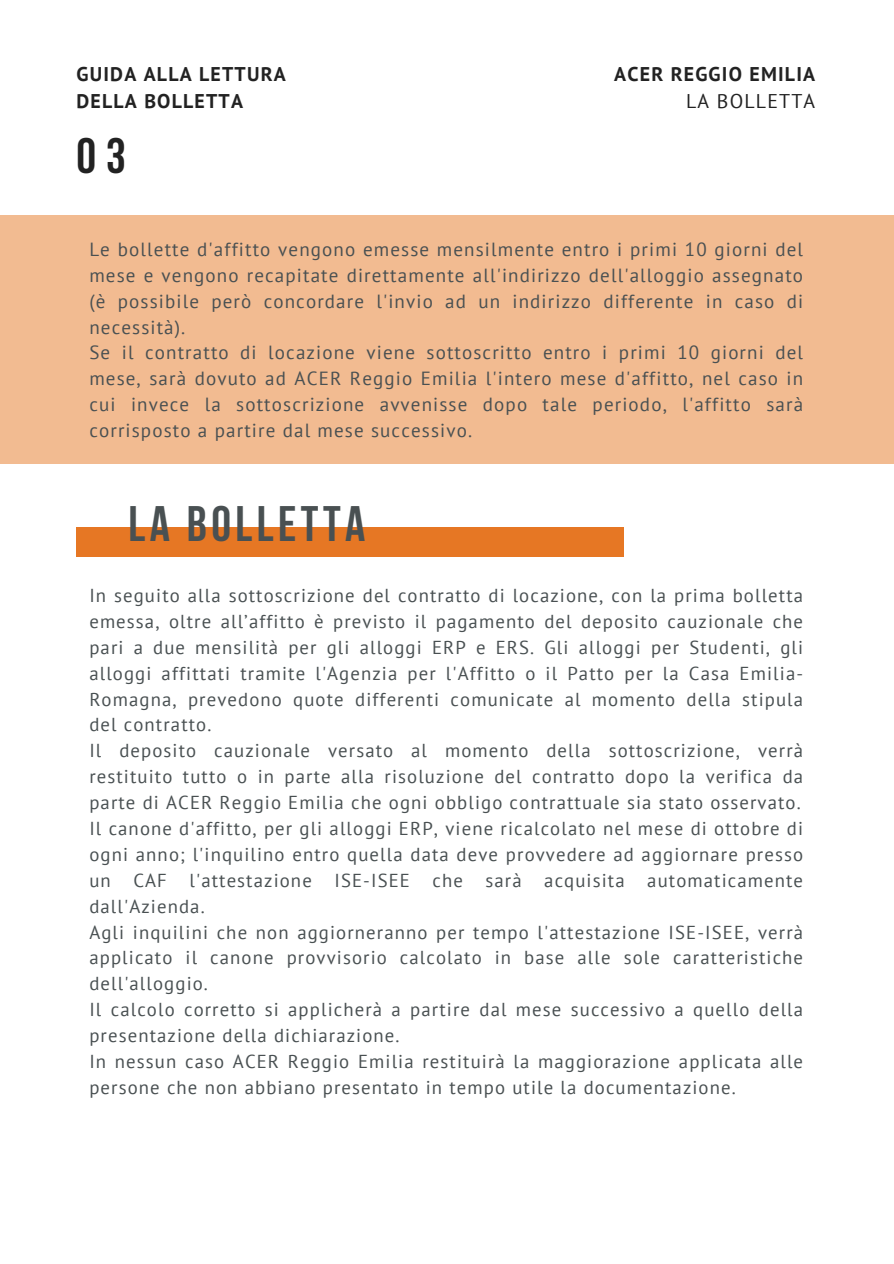
<style>
.page{position:relative;width:894px;height:1264px;background:#fff}
.page>*{position:absolute;margin:0;border:0;box-sizing:border-box;transform-origin:0 0}
.t1{font:700 49.65px "Bebas Neue";letter-spacing:.09em;color:#495052}
.t2{font:700 49.65px "Bebas Neue";color:#222}
.t3{font:700 19.8px/27px "PT Sans";letter-spacing:.06em;color:#222}
.t4{font:19.8px "PT Sans";letter-spacing:.06em;color:#222}
.t5{font:19.05px/25.8px "PT Sans";letter-spacing:.06em;color:#495052}
.t6{font:18.75px/25.8px "PT Sans";letter-spacing:.06em;color:#495052}
</style>
<div class="page">
<div style="left:76px;top:527px;width:548px;height:29px;background:#e67724"></div>
<div style="left:0;top:216px;width:893px;height:247px;background:#f2bb91"></div>
<p class="t3" style="left:76px;top:60px;width:211px">GUIDA ALLA LETTURA<br>DELLA BOLLETTA</p>
<h1 class="t2" style="left:76px;top:135px;width:51px">03</h1>
<p class="t3" style="left:614px;top:60px;width:202px">ACER REGGIO EMILIA</p>
<p class="t4" style="left:686px;top:88px;width:130px">LA BOLLETTA</p>
<p class="t5" style="left:89px;top:236px;width:715px">Le bollette d'affitto vengono emesse mensilmente entro i primi 10 giorni del mese e vengono recapitate direttamente all'indirizzo dell'alloggio assegnato (è possibile però concordare l'invio ad un indirizzo differente in caso di necessità).<br>Se il contratto di locazione viene sottoscritto entro i primi 10 giorni del mese, sarà dovuto ad ACER Reggio Emilia l'intero mese d'affitto, nel caso in cui invece la sottoscrizione avvenisse dopo tale periodo, l'affitto sarà corrisposto a partire dal mese successivo.</p>
<h1 class="t1" style="left:128px;top:503px;width:238px">LA BOLLETTA</h1>
<p class="t6" style="left:89px;top:582px;width:715px">In seguito alla sottoscrizione del contratto di locazione, con la prima bolletta emessa, oltre all’affitto è previsto il pagamento del deposito cauzionale che pari a due mensilità per gli alloggi ERP e ERS. Gli alloggi per Studenti, gli alloggi affittati tramite l'Agenzia per l'Affitto o il Patto per la Casa Emilia-Romagna, prevedono quote differenti comunicate al momento della stipula del contratto.<br>Il deposito cauzionale versato al momento della sottoscrizione, verrà restituito tutto o in parte alla risoluzione del contratto dopo la verifica da parte di ACER Reggio Emilia che ogni obbligo contrattuale sia stato osservato.<br>Il canone d'affitto, per gli alloggi ERP, viene ricalcolato nel mese di ottobre di ogni anno; l'inquilino entro quella data deve provvedere ad aggiornare presso un CAF l'attestazione ISE-ISEE che sarà acquisita automaticamente dall'Azienda.<br>Agli inquilini che non aggiorneranno per tempo l'attestazione ISE-ISEE, verrà applicato il canone provvisorio calcolato in base alle sole caratteristiche dell'alloggio.<br>Il calcolo corretto si applicherà a partire dal mese successivo a quello della presentazione della dichiarazione.<br>In nessun caso ACER Reggio Emilia restituirà la maggiorazione applicata alle persone che non abbiano presentato in tempo utile la documentazione.</p>
</div>
